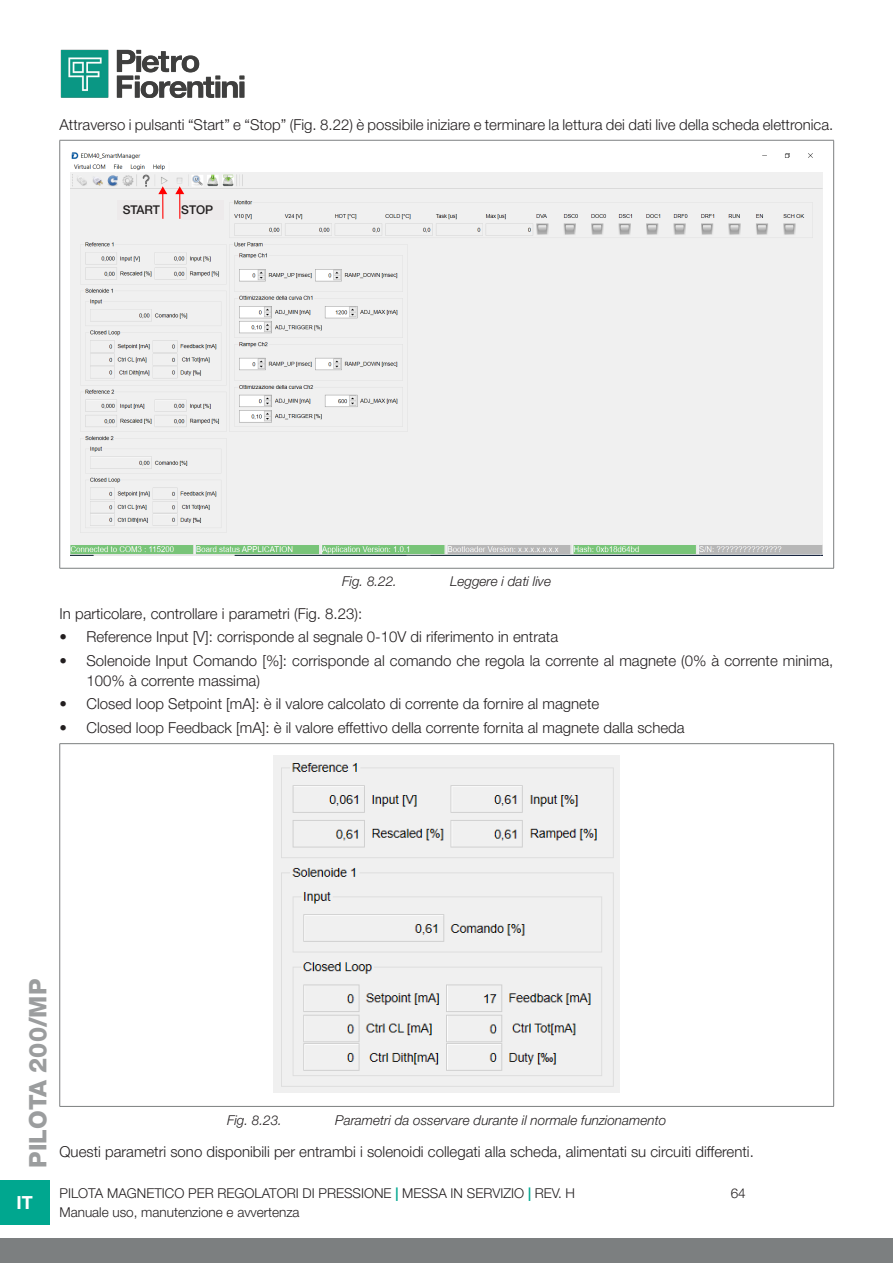
<style>
.page{position:relative;width:893px;height:1263px;background:#fff}
.page>*{position:absolute;margin:0;border:0;box-sizing:border-box;transform-origin:0 0}
.t1{font:800 24px "Helvetica Neue LT Pro";color:#9b9d9e}
.t2{font:700 18px "Helvetica Neue LT Pro";color:#fff}
.Corpo_Testo_Helvetica_Neue_LT_Pro_45_Lig{font:300 15px/19.5px "Helvetica Neue LT Pro";color:#231f20}
.t3{font:300 13.5px "Helvetica Neue LT Pro";color:#231f20}
.t4{font:italic 300 13.5px "Helvetica Neue LT Pro";color:#231f20}
.t5{font:500 12px "Helvetica Neue LT Pro";color:#231f20}
.s1{font-weight:700;color:#00a78f}
</style>
<div class="page">
<img style="left:60px;top:49px;width:185px;height:49px">
<div style="left:0;top:1238px;width:893px;height:25px;background:#7c7f80"></div>
<div style="left:0;top:1180px;width:50px;height:45px;background:#00a78f"></div>
<hr style="left:60px;top:140px;width:774px;height:1px;background:#7c7f80">
<hr style="left:59px;top:140px;width:1px;height:428px;background:#7c7f80">
<hr style="left:833px;top:140px;width:1px;height:428px;background:#7c7f80">
<hr style="left:60px;top:568px;width:774px;height:1px;background:#7c7f80">
<img style="left:71px;top:152px;width:752px;height:403px">
<svg style="left:158px;top:186px;width:9px;height:33px"></svg>
<svg style="left:175px;top:186px;width:9px;height:33px"></svg>
<hr style="left:60px;top:743px;width:774px;height:1px;background:#7c7f80">
<hr style="left:59px;top:744px;width:1px;height:362px;background:#7c7f80">
<hr style="left:833px;top:744px;width:1px;height:362px;background:#7c7f80">
<hr style="left:60px;top:1106px;width:774px;height:1px;background:#7c7f80">
<img style="left:274px;top:755px;width:345px;height:337px">
<div style="left:117px;top:200px;width:43px;height:19px;background:#edeaeb"></div>
<div style="left:181px;top:200px;width:43px;height:19px;background:#edeaeb"></div>
<p class="Corpo_Testo_Helvetica_Neue_LT_Pro_45_Lig" style="left:60px;top:114px;width:775px">Attraverso i pulsanti “Start” e “Stop” (Fig. 8.22) è possibile iniziare e terminare la lettura dei dati live della scheda elettronica.</p>
<p class="t5" style="left:123px;top:203px;width:39px">START</p>
<p class="t5" style="left:181px;top:203px;width:34px">STOP</p>
<p class="t4" style="left:342px;top:573px;width:56px">Fig. 8.22.</p>
<p class="t4" style="left:450px;top:573px;width:102px">Leggere i dati live</p>
<p class="Corpo_Testo_Helvetica_Neue_LT_Pro_45_Lig" style="left:60px;top:603px;width:304px">In particolare, controllare i parametri (Fig. 8.23):</p>
<p class="Corpo_Testo_Helvetica_Neue_LT_Pro_45_Lig" style="left:60px;top:627px;width:500px">• Reference Input [V]: corrisponde al segnale 0-10V di riferimento in entrata</p>
<p class="Corpo_Testo_Helvetica_Neue_LT_Pro_45_Lig" style="left:87px;top:651px;width:748px;text-indent:-27px">• Solenoide Input Comando [%]: corrisponde al comando che regola la corrente al magnete (0% à corrente minima,<br>100% à corrente massima)</p>
<p class="Corpo_Testo_Helvetica_Neue_LT_Pro_45_Lig" style="left:60px;top:694px;width:541px">• Closed loop Setpoint [mA]: è il valore calcolato di corrente da fornire al magnete</p>
<p class="Corpo_Testo_Helvetica_Neue_LT_Pro_45_Lig" style="left:60px;top:718px;width:627px">• Closed loop Feedback [mA]: è il valore effettivo della corrente fornita al magnete dalla scheda</p>
<h1 class="t1" style="left:24px;top:1168px;width:190px;rotate:-90deg">PILOTA 200/MP</h1>
<p class="t2" style="left:17px;top:1191px;width:18px">IT</p>
<p class="t4" style="left:227px;top:1111px;width:56px">Fig. 8.23.</p>
<p class="t4" style="left:335px;top:1111px;width:332px">Parametri da osservare durante il normale funzionamento</p>
<p class="Corpo_Testo_Helvetica_Neue_LT_Pro_45_Lig" style="left:60px;top:1141px;width:696px">Questi parametri sono disponibili per entrambi i solenoidi collegati alla scheda, alimentati su circuiti differenti.</p>
<p class="t3" style="left:60px;top:1185px;width:517px">PILOTA MAGNETICO PER REGOLATORI DI PRESSIONE <span class="s1">|</span> MESSA IN SERVIZIO <span class="s1">|</span> REV. H</p>
<p class="t3" style="left:60px;top:1204px;width:242px">Manuale uso, manutenzione e avvertenza</p>
<p class="t3" style="left:731px;top:1185px;width:17px">64</p>
</div>
